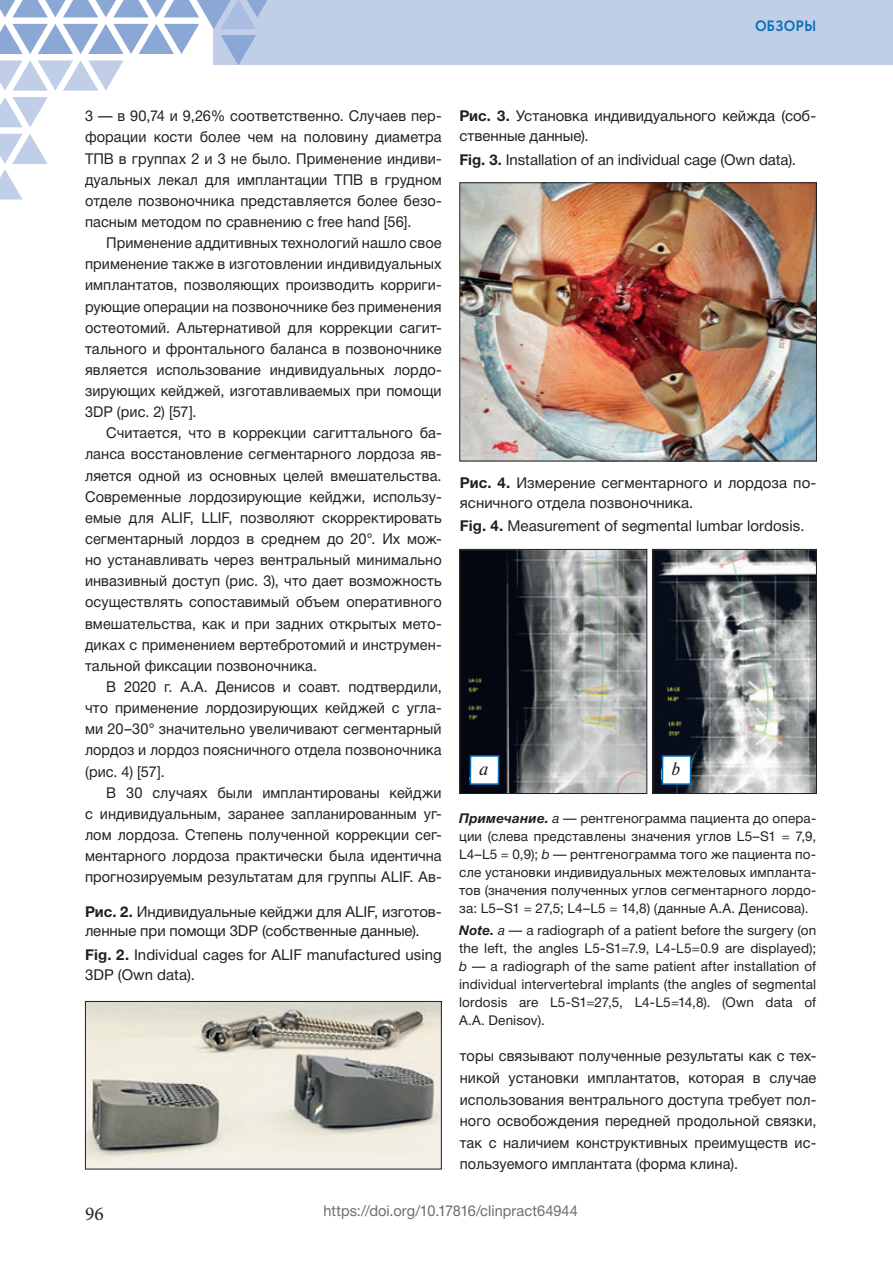
<style>
.page{position:relative;width:893px;height:1263px;background:#fff}
.page>*{position:absolute;margin:0;border:0;box-sizing:border-box;transform-origin:0 0}
.t1{font:19.5px "Minion Pro";color:#231f20}
.t2{font:italic 18px "Newton";color:#231f20}
.t3{font:15px/21.1px "Helvetica Neue Cyr";letter-spacing:.005em;color:#231f20;text-align:justify}
.t4{font:15px "Helvetica Neue Cyr";letter-spacing:.005em;color:#6c6d70}
.t5{font:700 15px "Circe";letter-spacing:-.005em;color:#0970b9;scale:.95 1}
.t6{font:13.5px/18px "Helvetica Neue Cyr";letter-spacing:.01em;color:#231f20;text-align:justify}
.s1{font-weight:700}
.s2{font-weight:700;font-style:italic}
.s3{font-style:italic}
</style>
<div class="page">
<div style="left:214px;top:0;width:679px;height:65px;background:#c1cee8"></div>
<svg style="left:0;top:97px;width:48px;height:30px"></svg>
<svg style="left:0;top:134px;width:48px;height:65px"></svg>
<svg style="left:0;top:0;width:267px;height:91px"></svg>
<img style="left:87px;top:1003px;width:353px;height:164px">
<div style="left:85px;top:1001px;width:357px;height:168px;border:1px solid #231f20"></div>
<img style="left:461px;top:184px;width:354px;height:275px">
<div style="left:459px;top:182px;width:358px;height:279px;border:1px solid #231f20"></div>
<img style="left:461px;top:551px;width:184px;height:241px">
<div style="left:459px;top:549px;width:188px;height:245px;border:1px solid #231f20"></div>
<img style="left:654px;top:551px;width:161px;height:241px">
<div style="left:652px;top:549px;width:165px;height:245px;border:1px solid #231f20"></div>
<div style="left:470px;top:756px;width:29px;height:28px;background:#fff"></div>
<div style="left:470px;top:755px;width:29px;height:30px;border:2px solid #0970b9"></div>
<div style="left:662px;top:756px;width:29px;height:28px;background:#fff"></div>
<div style="left:662px;top:755px;width:29px;height:30px;border:2px solid #0970b9"></div>
<p class="t5" style="left:755px;top:16px;width:66px">ОБЗОРЫ</p>
<p class="t3" style="left:85px;top:107px;width:358px">3 — в 90,74 и 9,26% соответственно. Случаев пер&shy;форации кости более чем на половину диаметра ТПВ в группах 2 и 3 не было. Применение индиви&shy;дуальных лекал для имплантации ТПВ в грудном отделе позвоночника представляется более безо&shy;пасным методом по сравнению с free hand [56].</p>
<p class="t3" style="left:85px;top:234px;width:358px;text-indent:21px">Применение аддитивных технологий нашло свое применение также в изготовлении индивидуальных имплантатов, позволяющих производить корриги&shy;рующие операции на позвоночнике без применения остеотомий. Альтернативой для коррекции сагит&shy;тального и фронтального баланса в позвоночнике является использование индивидуальных лордо&shy;зирующих кейджей, изготавливаемых при помощи 3DР (рис. 2) [57].</p>
<p class="t3" style="left:85px;top:424px;width:358px;text-indent:21px">Считается, что в коррекции сагиттального ба&shy;ланса восстановление сегментарного лордоза яв&shy;ляется одной из основных целей вмешательства.<br>Современные лордозирующие кейджи, использу&shy;емые для ALIF, LLIF, позволяют скорректировать сегментарный лордоз в среднем до 20°. Их мож&shy;но устанавливать через вентральный минимально инвазивный доступ (рис. 3), что дает возможность осуществлять сопоставимый объем оперативного вмешательства, как и при задних открытых мето&shy;диках с применением вертебротомий и инструмен&shy;тальной фиксации позвоночника.</p>
<p class="t3" style="left:85px;top:678px;width:358px;text-indent:21px">В 2020 г. А.А. Денисов и соавт. подтвердили, что применение лордозирующих кейджей с угла&shy;ми 20–30° значительно увеличивают сегментарный лордоз и лордоз поясничного отдела позвоночника (рис. 4) [57].</p>
<p class="t3" style="left:85px;top:783px;width:358px;text-indent:21px">В 30 случаях были имплантированы кейджи с индивидуальным, заранее запланированным уг&shy;лом лордоза. Степень полученной коррекции сег&shy;ментарного лордоза практически была идентична прогнозируемым результатам для группы ALIF. Ав-</p>
<p class="t3" style="left:85px;top:903px;width:358px;line-height:19.5px"><span class="s1">Рис. 2.</span> Индивидуальные кейджи для ALIF, изготов&shy;ленные при помощи 3DP (собственные данные).</p>
<p class="t3" style="left:85px;top:947px;width:358px;line-height:19.5px"><span class="s1">Fig. 2.</span> Individual cages for ALIF manufactured using<br>3DP (Own data).</p>
<p class="t3" style="left:459px;top:108px;width:358px;line-height:19.5px"><span class="s1">Рис. 3.</span> Установка индивидуального кейжда (соб&shy;ственные данные).</p>
<p class="t3" style="left:459px;top:150px;width:338px"><span class="s1">Fig. 3.</span> Installation of an individual cage (Own data).</p>
<p class="t3" style="left:460px;top:474px;width:358px;line-height:19.5px"><span class="s1">Рис. 4.</span> Измерение сегментарного и лордоза по&shy;ясничного отдела позвоночника.</p>
<p class="t3" style="left:460px;top:517px;width:346px"><span class="s1">Fig. 4.</span> Measurement of segmental lumbar lordosis.</p>
<p class="t2" style="left:479px;top:762px;width:11px">а</p>
<p class="t2" style="left:672px;top:762px;width:10px">b</p>
<p class="t6" style="left:459px;top:810px;width:359px"><span class="s2">Примечание.</span> <span class="s3">a</span> — рентгенограмма пациента до опера&shy;ции (слева представлены значения углов L5–S1 = 7,9, L4–L5 = 0,9); <span class="s3">b</span> — рентгенограмма того же пациента по&shy;сле установки индивидуальных межтеловых импланта&shy;тов (значения полученных углов сегментарного лордо&shy;за: L5–S1 = 27,5; L4–L5 = 14,8) (данные А.А. Денисова).</p>
<p class="t6" style="left:459px;top:923px;width:359px"><span class="s2">Note.</span> <span class="s3">a</span> — a radiograph of a patient before the surgery (on the left, the angles L5-S1=7.9, L4-L5=0.9 are displayed); <span class="s3">b</span> — a radiograph of the same patient after installation of individual intervertebral implants (the angles of segmental lordosis are L5-S1=27,5, L4-L5=14,8). (Own data of А.А. Denisov).</p>
<p class="t3" style="left:460px;top:1047px;width:358px;line-height:21.6px">торы связывают полученные результаты как с тех&shy;никой установки имплантатов, которая в случае использования вентрального доступа требует пол&shy;ного освобождения передней продольной связки, так с наличием конструктивных преимуществ ис&shy;пользуемого имплантата (форма клина).</p>
<h1 class="t1" style="left:85px;top:1206px;width:20px">96</h1>
<p class="t4" style="left:323px;top:1205px;width:256px">https://doi.org/10.17816/clinpract64944</p>
</div>
